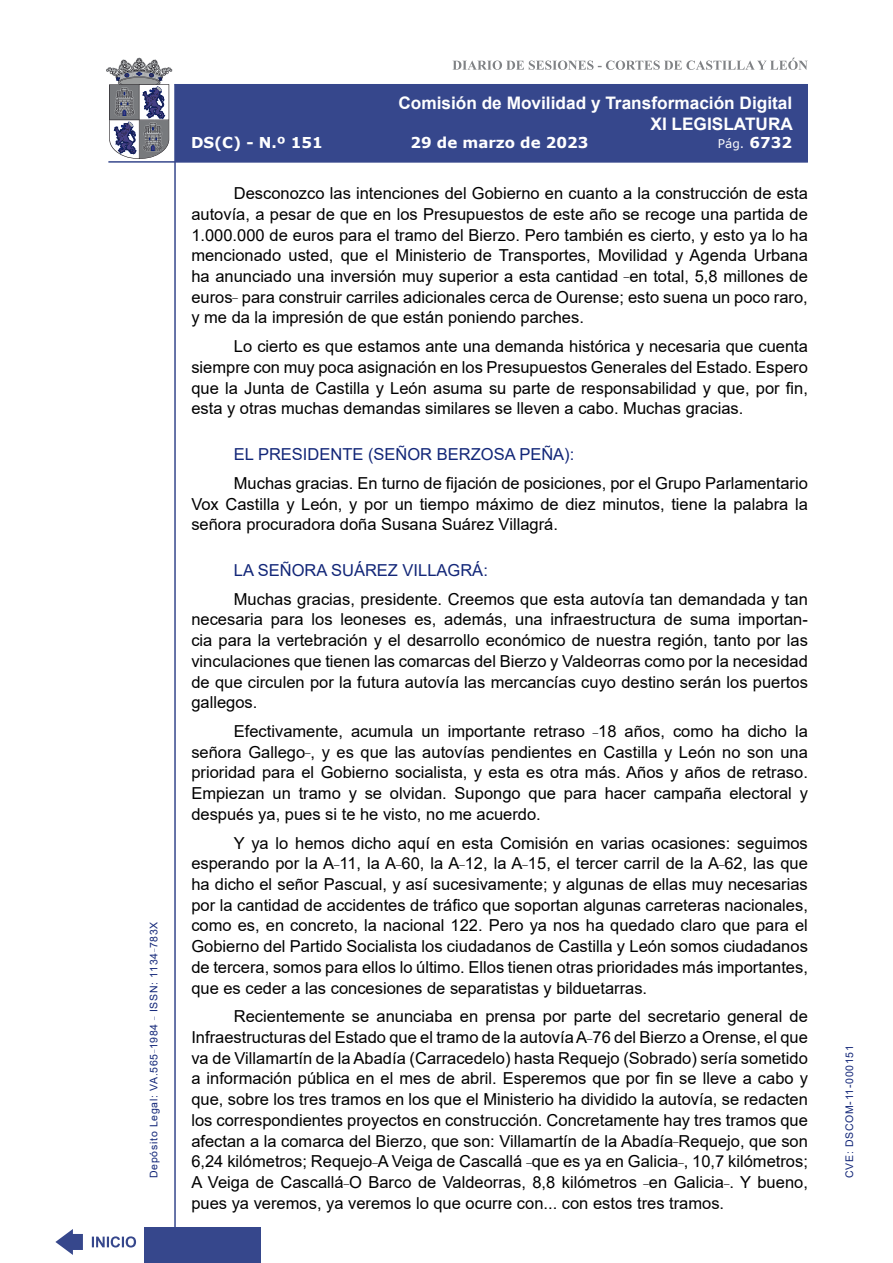
<style>
.page{position:relative;width:893px;height:1263px;background:#fff}
.page>*{position:absolute;margin:0;border:0;box-sizing:border-box;transform-origin:0 0}
.t1{font:700 17.25px/20.7px "Arial";color:#fff;text-align:right}
.t2{font:16.5px/20.7px "Arial";color:#000;text-align:justify}
.Orador{font:16.5px "Arial";color:#122678}
.t3{font:700 15px "Verdana";color:#fff}
.t4{font:12px "Verdana";color:#fff}
.t5{font:10.5px "Arial";letter-spacing:.065em;color:#122678}
.s1{font-weight:700;font-size:15px}
</style>
<div class="page">
<svg style="left:452px;top:58px;width:356px;height:12px"></svg>
<hr style="left:174px;top:84px;width:2px;height:1179px;background:#36478c">
<div style="left:144px;top:1227px;width:117px;height:36px;background:#36478c"></div>
<div style="left:175px;top:84px;width:633px;height:78px;background:#36478c"></div>
<hr style="left:108px;top:161px;width:700px;height:2px;background:#36478c">
<svg style="left:92px;top:1236px;width:44px;height:11px"></svg>
<svg style="left:55px;top:1229px;width:28px;height:26px"></svg>
<svg style="left:106px;top:58px;width:66px;height:101px"></svg>
<p class="t5" style="left:146px;top:1178px;width:258px;rotate:-90deg">Depósito Legal: VA.565<sup>_</sup>1984 <sup>_</sup> ISSN: 1134<sup>_</sup>783X</p>
<p class="t1" style="left:398px;top:93px;width:396px">Comisión de Movilidad y Transformación Digital<br>XI LEGISLATURA</p>
<p class="t3" style="left:191px;top:132px;width:133px">DS(C) - N.º 151</p>
<p class="t3" style="left:410px;top:132px;width:180px">29 de marzo de 2023</p>
<p class="t4" style="left:718px;top:135px;width:76px">Pág. <span class="s1">6732</span></p>
<p class="t2" style="left:191px;top:183px;width:618px;text-indent:43px">Desconozco las intenciones del Gobierno en cuanto a la construcción de esta autovía, a pesar de que en los Presupuestos de este año se recoge una partida de 1.000.000 de euros para el tramo del Bierzo. Pero también es cierto, y esto ya lo ha mencionado usted, que el Ministerio de Transportes, Movilidad y Agenda Urbana ha anunciado una inversión muy superior a esta cantidad <sup>_</sup>en total, 5,8 millones de euros<sup>_</sup> para construir carriles adicionales cerca de Ourense; esto suena un poco raro, y me da la impresión de que están poniendo parches.</p>
<p class="t2" style="left:191px;top:336px;width:618px;text-indent:43px">Lo cierto es que estamos ante una demanda histórica y necesaria que cuenta siempre con muy poca asignación en los Presupuestos Generales del Estado. Espero que la Junta de Castilla y León asuma su parte de responsabilidad y que, por fin, esta y otras muchas demandas similares se lleven a cabo. Muchas gracias.</p>
<p class="Orador" style="left:234px;top:443px;width:342px">EL PRESIDENTE (SEÑOR BERZOSA PEÑA):</p>
<p class="t2" style="left:191px;top:472px;width:618px;text-indent:43px">Muchas gracias. En turno de fijación de posiciones, por el Grupo Parlamentario Vox Castilla y León, y por un tiempo máximo de diez minutos, tiene la palabra la señora procuradora doña Susana Suárez Villagrá.</p>
<p class="Orador" style="left:234px;top:559px;width:256px">LA SEÑORA SUÁREZ VILLAGRÁ:</p>
<p class="t2" style="left:191px;top:588px;width:618px;text-indent:43px">Muchas gracias, presidente. Creemos que esta autovía tan demandada y tan necesaria para los leoneses es, además, una infraestructura de suma importan&shy;cia para la vertebración y el desarrollo económico de nuestra región, tanto por las vinculaciones que tienen las comarcas del Bierzo y Valdeorras como por la necesidad de que circulen por la futura autovía las mercancías cuyo destino serán los puertos gallegos.</p>
<p class="t2" style="left:191px;top:721px;width:618px;text-indent:43px">Efectivamente, acumula un importante retraso <sup>_</sup>18 años, como ha dicho la señora Gallego<sup>_</sup>, y es que las autovías pendientes en Castilla y León no son una prioridad para el Gobierno socialista, y esta es otra más. Años y años de retraso.<br>Empiezan un tramo y se olvidan. Supongo que para hacer campaña electoral y después ya, pues si te he visto, no me acuerdo.</p>
<p class="t2" style="left:191px;top:832px;width:618px;text-indent:43px">Y ya lo hemos dicho aquí en esta Comisión en varias ocasiones: seguimos esperando por la A<sup>_</sup>11, la A<sup>_</sup>60, la A<sup>_</sup>12, la A<sup>_</sup>15, el tercer carril de la A<sup>_</sup>62, las que ha dicho el señor Pascual, y así sucesivamente; y algunas de ellas muy necesarias por la cantidad de accidentes de tráfico que soportan algunas carreteras nacionales, como es, en concreto, la nacional 122. Pero ya nos ha quedado claro que para el Gobierno del Partido Socialista los ciudadanos de Castilla y León somos ciudadanos de tercera, somos para ellos lo último. Ellos tienen otras prioridades más importantes, que es ceder a las concesiones de separatistas y bilduetarras.</p>
<p class="t2" style="left:191px;top:1006px;width:618px;text-indent:43px">Recientemente se anunciaba en prensa por parte del secretario general de Infraestructuras del Estado que el tramo de la autovía A<sup>_</sup>76 del Bierzo a Orense, el que va de Villamartín de la Abadía (Carracedelo) hasta Requejo (Sobrado) sería sometido a información pública en el mes de abril. Esperemos que por fin se lleve a cabo y que, sobre los tres tramos en los que el Ministerio ha dividido la autovía, se redacten los correspondientes proyectos en construcción. Concretamente hay tres tramos que afectan a la comarca del Bierzo, que son: Villamartín de la Abadía<sup>_</sup>Requejo, que son 6,24 kilómetros; Requejo<sup>_</sup>A Veiga de Cascallá <sup>_</sup>que es ya en Galicia<sup>_</sup>, 10,7 kilómetros; A Veiga de Cascallá<sup>_</sup>O Barco de Valdeorras, 8,8 kilómetros <sup>_</sup>en Galicia<sup>_</sup>. Y bueno, pues ya veremos, ya veremos lo que ocurre con... con estos tres tramos.</p>
<p class="t5" style="left:842px;top:1178px;width:134px;rotate:-90deg">CVE: DSCOM-11-000151</p>
</div>
